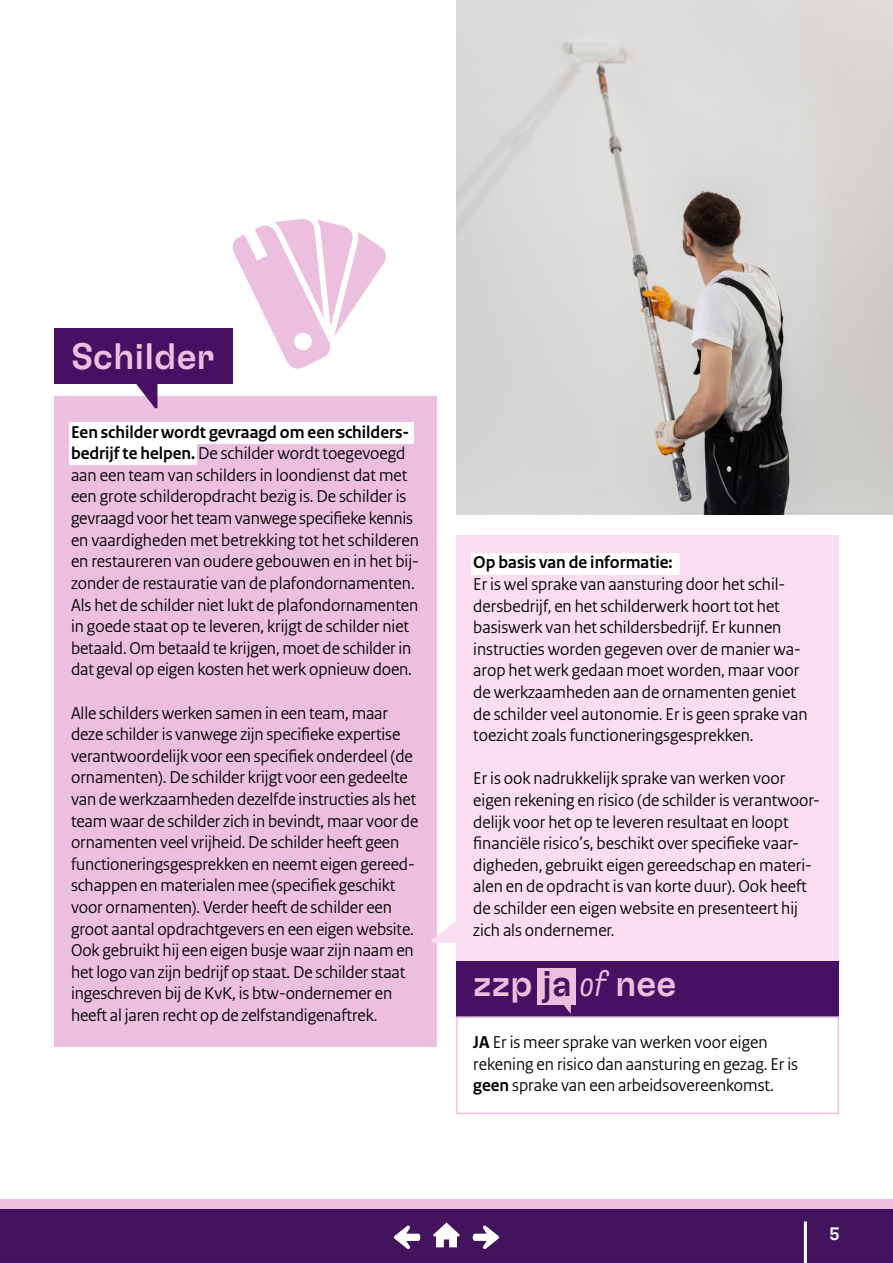
<style>
.page{position:relative;width:893px;height:1263px;background:#fff}
.page>*{position:absolute;margin:0;border:0;box-sizing:border-box;transform-origin:0 0}
.t1{font:500 36.75px "GT Flexa Trial";color:#edbfde}
.t2{font:18px/21.6px "Rijksoverheid Sans";color:#000}
.t3{font:700 18px "Rijksoverheid Sans";color:#000}
.t4{font:500 18px "GT Flexa Trial";color:#fff}
.s1{font-weight:700}
.s2{color:#42145e}
.s3{font-family:"GT Flexa Trial Cm Lt It";font-weight:400}
</style>
<div class="page">
<img style="left:456px;top:0;width:437px;height:514px">
<svg style="left:232px;top:219px;width:154px;height:150px"></svg>
<div style="left:54px;top:328px;width:179px;height:56px;background:#481063"></div>
<div style="left:456px;top:536px;width:383px;height:425px;background:#fadef0"></div>
<div style="left:456px;top:961px;width:383px;height:55px;background:#481063"></div>
<div style="left:54px;top:396px;width:383px;height:651px;background:#edbfde"></div>
<div style="left:456px;top:1016px;width:383px;height:98px;border:2px solid #edbfde"></div>
<svg style="left:136px;top:384px;width:21px;height:24px"></svg>
<div style="left:472px;top:553px;width:208px;height:21px;background:#fff"></div>
<div style="left:69px;top:422px;width:345px;height:22px;background:#fff"></div>
<div style="left:69px;top:444px;width:128px;height:21px;background:#fff"></div>
<svg style="left:431px;top:922px;width:25px;height:21px"></svg>
<div style="left:537px;top:968px;width:39px;height:37px;background:#edbfde"></div>
<svg style="left:564px;top:1005px;width:7px;height:8px"></svg>
<div style="left:0;top:1210px;width:893px;height:53px;background:#42145e"></div>
<hr style="left:804px;top:1221px;width:3px;height:42px;background:#fff">
<svg style="left:473px;top:1225px;width:26px;height:24px"></svg>
<svg style="left:394px;top:1225px;width:26px;height:24px"></svg>
<svg style="left:433px;top:1223px;width:27px;height:24px"></svg>
<div style="left:0;top:1199px;width:893px;height:10px;background:#edbfde"></div>
<h1 class="t1" style="left:71px;top:342px;width:145px">Schilder</h1>
<p class="t2" style="left:71px;top:421px;width:349px"><span class="s1">Een schilder wordt gevraagd om een schilders&shy;bedrijf te helpen.</span> De schilder wordt toegevoegd aan een team van schilders in loondienst dat met een grote schilderopdracht bezig is. De schilder is gevraagd voor het team vanwege specifieke kennis en vaardigheden met betrekking tot het schilderen en restaureren van oudere gebouwen en in het bij&shy;zonder de restauratie van de plafondornamenten.<br>Als het de schilder niet lukt de plafondornamenten in goede staat op te leveren, krijgt de schilder niet betaald. Om betaald te krijgen, moet de schilder in dat geval op eigen kosten het werk opnieuw doen.</p>
<p class="t2" style="left:71px;top:702px;width:349px">Alle schilders werken samen in een team, maar deze schilder is vanwege zijn specifieke expertise verantwoordelijk voor een specifiek onderdeel (de ornamenten). De schilder krijgt voor een gedeelte van de werkzaamheden dezelfde instructies als het team waar de schilder zich in bevindt, maar voor de ornamenten veel vrijheid. De schilder heeft geen functioneringsgesprekken en neemt eigen gereed&shy;schappen en materialen mee (specifiek geschikt voor ornamenten). Verder heeft de schilder een groot aantal opdrachtgevers en een eigen website.<br>Ook gebruikt hij een eigen busje waar zijn naam en het logo van zijn bedrijf op staat. De schilder staat ingeschreven bij de KvK, is btw-ondernemer en heeft al jaren recht op de zelfstandigenaftrek.</p>
<p class="t3" style="left:473px;top:552px;width:201px">Op basis van de informatie:</p>
<p class="t2" style="left:473px;top:574px;width:336px">Er is wel sprake van aansturing door het schil&shy;dersbedrijf, en het schilderwerk hoort tot het basiswerk van het schildersbedrijf. Er kunnen instructies worden gegeven over de manier wa&shy;arop het werk gedaan moet worden, maar voor de werkzaamheden aan de ornamenten geniet de schilder veel autonomie. Er is geen sprake van toezicht zoals functioneringsgesprekken.</p>
<p class="t2" style="left:473px;top:768px;width:348px">Er is ook nadrukkelijk sprake van werken voor eigen rekening en risico (de schilder is verantwoor&shy;delijk voor het op te leveren resultaat en loopt financiële risico’s, beschikt over specifieke vaar&shy;digheden, gebruikt eigen gereedschap en materi&shy;alen en de opdracht is van korte duur). Ook heeft de schilder een eigen website en presenteert hij zich als ondernemer.</p>
<h1 class="t1" style="left:473px;top:969px;width:205px">zzp <span class="s2">ja</span> <span class="s3">of</span> nee</h1>
<p class="t2" style="left:473px;top:1032px;width:326px"><span class="s1">JA</span> Er is meer sprake van werken voor eigen rekening en risico dan aansturing en gezag. Er is <span class="s1">geen</span> sprake van een arbeidsovereenkomst.</p>
<p class="t4" style="left:829px;top:1227px;width:11px">5</p>
</div>
